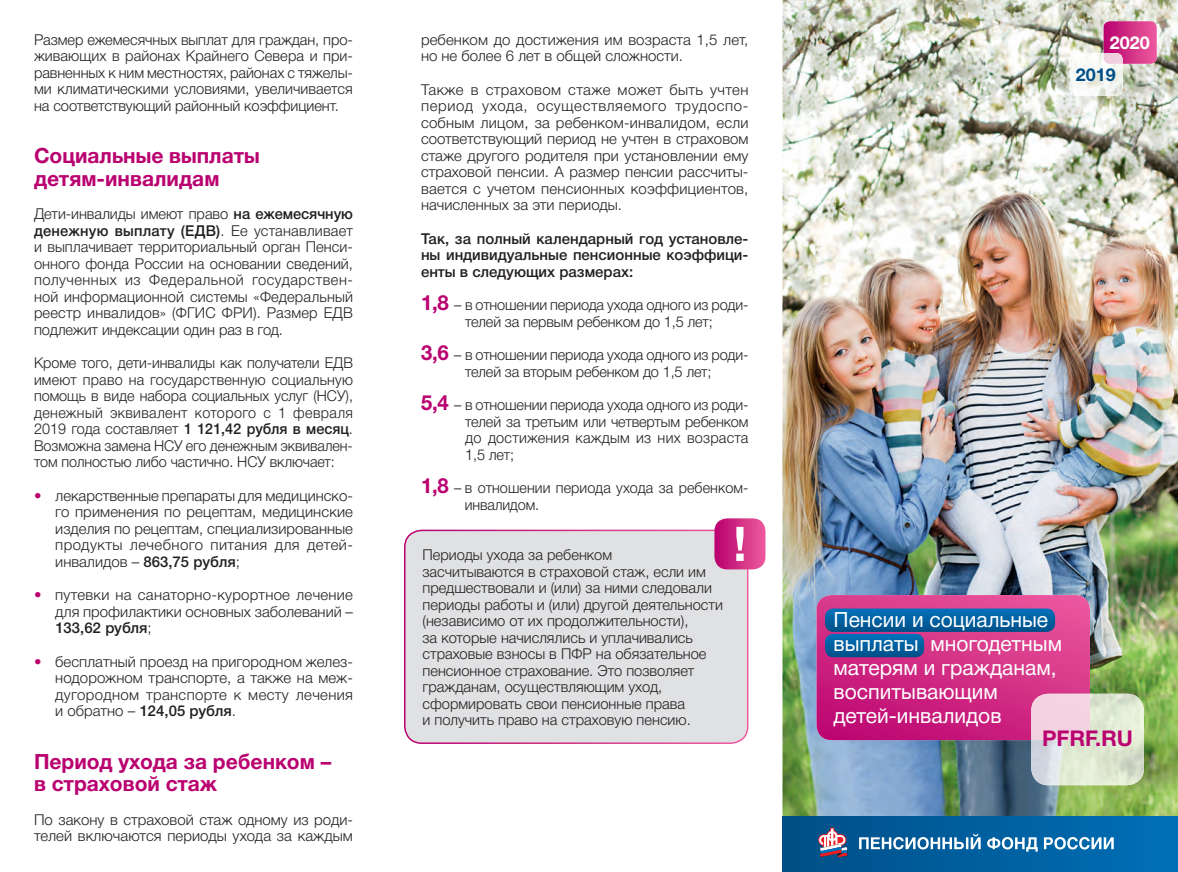
<style>
.page{position:relative;width:1178px;height:872px;background:#fff}
.page>*{position:absolute;margin:0;border:0;box-sizing:border-box;transform-origin:0 0}
.t1{font:700 21.75px "Helvetica Neue Cyr";color:#ba0170}
.t2{font:21px/24px "Helvetica Neue Cyr";color:#fff}
.t3{font:700 21px/22.5px "Helvetica Neue Cyr";color:#ba0170}
.t4{font:700 18px "Helvetica Neue Cyr";color:#fff}
.t5{font:700 18px "Helvetica Neue Cyr";color:#004f87}
.t6{font:300 15px/16.5px "Helvetica Neue Cyr";color:#231f20;text-align:justify}
.t7{font:300 15px/16.5px "Helvetica Neue Cyr";color:#231f20;text-align:justify;scale:.96 1}
.t8{font:500 15px/16.5px "Helvetica Neue Cyr";color:#231f20;text-align:justify}
.s1{font-weight:500}
.s2{color:#ba0170}
.s3{font-weight:700;font-size:21px;color:#ba0170}
</style>
<div class="page">
<img style="left:782px;top:0;width:396px;height:816px">
<div style="left:782px;top:816px;width:396px;height:56px;background:linear-gradient(to right,#004f86,#006fb7)"></div>
<svg style="left:859px;top:834px;width:255px;height:17px"></svg>
<svg style="left:818px;top:827px;width:29px;height:30px"></svg>
<img style="left:1069px;top:53px;width:54px;height:43px">
<svg style="left:1103px;top:21px;width:54px;height:43px"></svg>
<img style="left:1031px;top:693px;width:113px;height:92px">
<svg style="left:816px;top:595px;width:274px;height:145px"></svg>
<div style="left:405px;top:530px;width:343px;height:213px;background:#e0e1e3;border-radius:17px"></div>
<div style="left:404px;top:529px;width:344px;height:215px;border:2px solid #fff;border-radius:17px"></div>
<div style="left:714px;top:518px;width:51px;height:51px;background:linear-gradient(to right,#b8016e,#ec5b9e);border-radius:13px"></div>
<svg style="left:736px;top:527px;width:8px;height:34px"></svg>
<p class="t6" style="left:34px;top:31px;width:320px">Размер ежемесячных выплат для граждан, про&shy;живающих в районах Крайнего Севера и при&shy;равненных к ним местностях, районах с тяжелы&shy;ми климатическими условиями, увеличивается на соответствующий районный коэффициент.</p>
<h2 class="t3" style="left:34px;top:144px;width:227px">Социальные выплаты детям-инвалидам</h2>
<p class="t6" style="left:34px;top:206px;width:320px">Дети-инвалиды имеют право <span class="s1">на ежемесячную денежную выплату (ЕДВ)</span>. Ее устанавливает и выплачивает территориальный орган Пенси&shy;онного фонда России на основании сведений, полученных из Федеральной государствен&shy;ной информационной системы «Федеральный реестр инвалидов» (ФГИС ФРИ). Размер ЕДВ подлежит индексации один раз в год.</p>
<p class="t7" style="left:34px;top:355px;width:334px">Кроме того, дети-инвалиды как получатели ЕДВ имеют право на государственную социальную помощь в виде набора социальных услуг (НСУ), денежный эквивалент которого с 1 февраля 2019 года составляет <span class="s1">1 121,42 рубля в месяц</span>.<br>Возможна замена НСУ его денежным эквивален&shy;том полностью либо частично. НСУ включает:</p>
<p class="t6" style="left:55px;top:487px;width:299px;text-indent:-21px"><span class="s2">•</span> лекарственные препараты для медицинско&shy;го применения по рецептам, медицинские изделия по рецептам, специализированные продукты лечебного питания для детей&shy;инвалидов – <span class="s1">863,75 рубля</span>;</p>
<p class="t6" style="left:55px;top:587px;width:299px;text-indent:-21px"><span class="s2">•</span> путевки на санаторно-курортное лечение для профилактики основных заболеваний – <span class="s1">133,62 рубля</span>;</p>
<p class="t6" style="left:55px;top:653px;width:299px;text-indent:-21px"><span class="s2">•</span> бесплатный проезд на пригородном желез&shy;нодорожном транспорте, а также на меж&shy;дугородном транспорте к месту лечения и обратно – <span class="s1">124,05 рубля</span>.</p>
<h2 class="t3" style="left:34px;top:750px;width:299px">Период ухода за ребенком – в страховой стаж</h2>
<p class="t6" style="left:34px;top:811px;width:320px">По закону в страховой стаж одному из роди&shy;телей включаются периоды ухода за каждым</p>
<p class="t6" style="left:421px;top:31px;width:329px">ребенком до достижения им возраста 1,5 лет, но не более 6 лет в общей сложности.</p>
<p class="t6" style="left:421px;top:81px;width:329px">Также в страховом стаже может быть учтен период ухода, осуществляемого трудоспо&shy;собным лицом, за ребенком-инвалидом, если соответствующий период не учтен в страховом стаже другого родителя при установлении ему страховой пенсии. А размер пенсии рассчиты&shy;вается с учетом пенсионных коэффициентов, начисленных за эти периоды.</p>
<p class="t8" style="left:421px;top:230px;width:329px">Так, за полный календарный год установле&shy;ны индивидуальные пенсионные коэффици&shy;енты в следующих размерах:</p>
<p class="t6" style="left:421px;top:297px;width:329px;text-align:center"><span class="s3">1,8</span> – в отношении периода ухода одного из роди&shy;телей за первым ребенком до 1,5 лет;</p>
<p class="t6" style="left:421px;top:347px;width:329px;text-align:center"><span class="s3">3,6</span> – в отношении периода ухода одного из роди&shy;телей за вторым ребенком до 1,5 лет;</p>
<p class="t6" style="left:465px;top:397px;width:285px;text-indent:-44px"><span class="s3">5,4</span> – в отношении периода ухода одного из роди&shy;телей за третьим или четвертым ребенком до достижения каждым из них возраста 1,5 лет;</p>
<p class="t7" style="left:465px;top:480px;width:297px;text-indent:-44px"><span class="s3">1,8</span> – в отношении периода ухода за ребенком&shy;инвалидом.</p>
<p class="t6" style="left:422px;top:547px;width:302px;text-align:left">Периоды ухода за ребенком<br>засчитываются в страховой стаж, если им предшествовали и (или) за ними следовали периоды работы и (или) другой деятельности (независимо от их продолжительности),<br>за которые начислялись и уплачивались страховые взносы в ПФР на обязательное пенсионное страхование. Это позволяет гражданам, осуществляющим уход, сформировать свои пенсионные права<br>и получить право на страховую пенсию.</p>
<p class="t4" style="left:1110px;top:33px;width:42px">2020</p>
<p class="t5" style="left:1076px;top:65px;width:42px">2019</p>
<h2 class="t2" style="left:833px;top:608px;width:230px">Пенсии и социальные выплаты многодетным матерям и гражданам, воспитывающим детей-инвалидов</h2>
<h1 class="t1" style="left:1042px;top:726px;width:93px">PFRF.RU</h1>
</div>
